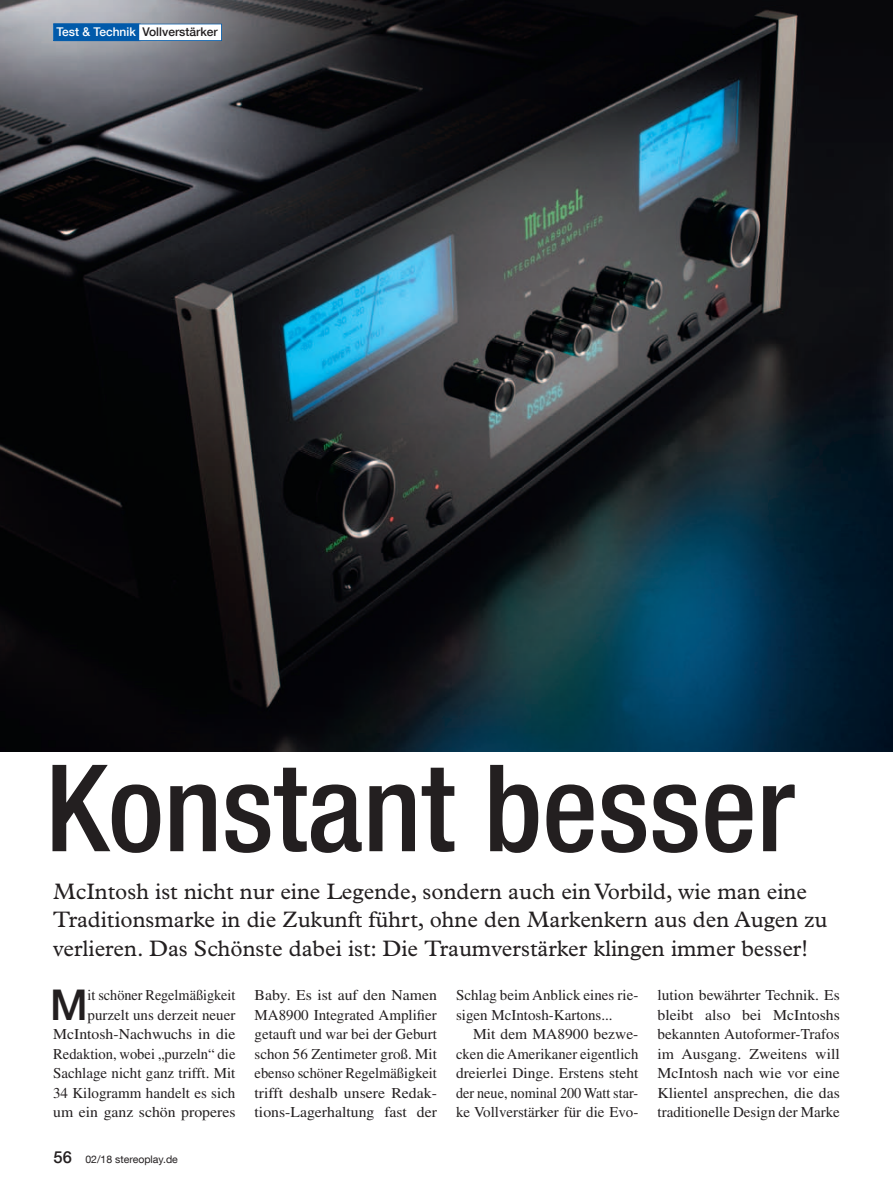
<style>
.page{position:relative;width:893px;height:1191px;background:#fff}
.page>*{position:absolute;margin:0;border:0;box-sizing:border-box;transform-origin:0 0}
._001_Headline{font:500 condensed 120.9px "Helvetica Neue LT Com";color:#231f20}
._005_Body_Initial{font:500 42.3px "Helvetica Neue LT Com";color:#231f20}
._003_Vorspann{font:22.5px/28.5px "Plantin Std";color:#231f20}
.t1{font:500 16.5px "Helvetica Neue LT Com";color:#231f20}
._005_Body_Initial-2{font:15px/19.5px "Times LT Std";color:#231f20;text-align:justify;scale:1.05 1}
._006_Body_4mm{font:15px/19.5px "Times LT Std";color:#231f20;text-align:justify;scale:1.04 1}
._005_Body_Initial-3{font:15px/19.5px "Times LT Std";color:#231f20;text-align:right;scale:.95 1}
._006_Body_4mm-2{font:15px/19.5px "Times LT Std";color:#231f20;text-align:justify}
._005_Body_Initial-4{font:15px/19.5px "Times LT Std";color:#231f20}
.xxx_-_Rubrikenzeile{font:500 12px "Helvetica Neue LT Com";color:#231f20}
.xxx_-Pagina{font:10.5px "Helvetica Neue LT Com";color:#231f20}
.s1{color:#fff}
</style>
<div class="page">
<img style="left:0;top:0;width:893px;height:752px">
<div style="left:865px;top:92px;width:28px;height:470px;background:#fff;opacity:.75"></div>
<div style="left:53px;top:24px;width:169px;height:17px;background:#2974b6"></div>
<div style="left:53px;top:24px;width:168px;height:16px;background:#fff"></div>
<div style="left:53px;top:24px;width:86px;height:17px;background:#015aaa"></div>
<p class="xxx_-_Rubrikenzeile" style="left:56px;top:25px;width:163px"><span class="s1">Test &amp; Technik</span> Vollverstärker</p>
<p class="_001_Headline" style="left:45px;top:736px;width:751px">Konstant besser</p>
<p class="_003_Vorspann" style="left:53px;top:877px;width:776px">McIntosh ist nicht nur eine Legende, sondern auch ein Vorbild, wie man eine<br>Traditionsmarke in die Zukunft führt, ohne den Markenkern aus den Augen zu verlieren. Das Schönste dabei ist: Die Traumverstärker klingen immer besser!</p>
<p class="_005_Body_Initial-4" style="left:456px;top:985px;width:184px">Schlag beim Anblick eines rie&shy;sigen McIntosh-Kartons...</p>
<p class="_006_Body_4mm-2" style="left:456px;top:1024px;width:184px;text-indent:17px">Mit dem MA8900 bezwe&shy;cken die Amerikaner eigentlich dreierlei Dinge. Erstens steht der neue, nominal 200 Watt star&shy;ke Vollverstärker für die Evo-</p>
<p class="_005_Body_Initial" style="left:50px;top:979px;width:39px">M</p>
<p class="_005_Body_Initial-3" style="left:53px;top:985px;width:193px">it schöner Regelmäßigkeit purzelt uns derzeit neuer<br>McIntosh-Nachwuchs in die<br>Redaktion, wobei „purzeln“ die<br>Sachlage nicht ganz trifft. Mit<br>34 Kilogramm handelt es sich um ein ganz schön properes</p>
<p class="_005_Body_Initial-2" style="left:255px;top:985px;width:175px">Baby. Es ist auf den Namen MA8900 Integrated Amplifier getauft und war bei der Geburt schon 56 Zentimeter groß. Mit ebenso schöner Regelmäßigkeit trifft deshalb unsere Redak&shy;tions-Lagerhaltung fast der</p>
<p class="_006_Body_4mm" style="left:657px;top:985px;width:177px">lution bewährter Technik. Es bleibt also bei McIntoshs bekannten Autoformer-Trafos im Ausgang. Zweitens will McIntosh nach wie vor eine Klientel ansprechen, die das traditionelle Design der Marke</p>
<p class="t1" style="left:54px;top:1147px;width:20px">56</p>
<p class="xxx_-Pagina" style="left:85px;top:1152px;width:94px">02/18 stereoplay.de</p>
</div>
